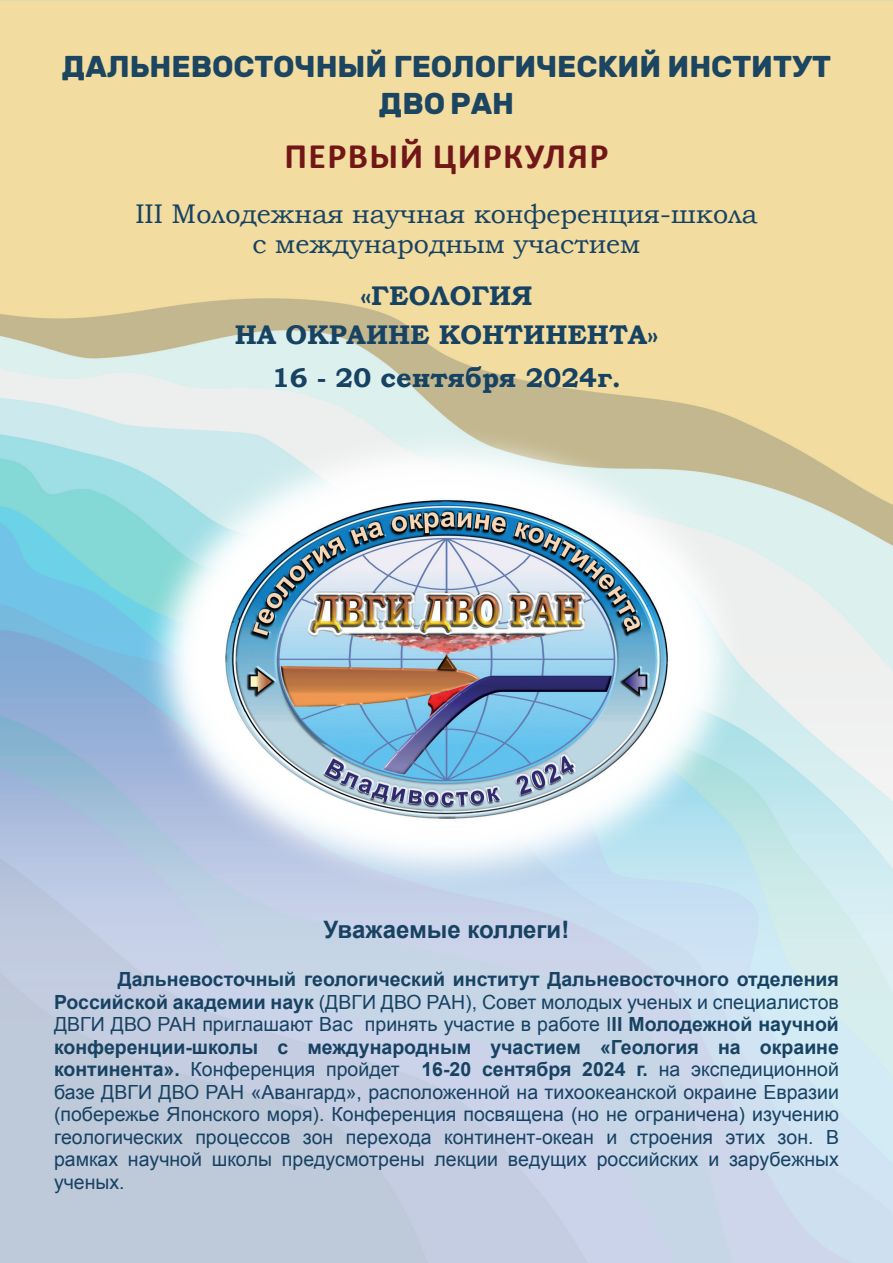
<style>
.page{position:relative;width:893px;height:1263px;background:#fff}
.page>*{position:absolute;margin:0;border:0;box-sizing:border-box;transform-origin:0 0}
.t1{font:700 36px "Calibri";letter-spacing:.04em;color:#711718}
.t2{font:700 30px/37.5px "Rubik";color:#1b4560;text-align:center}
.t3{font:27px/30px "Bookman Old Style";color:#174262;text-align:center}
.t4{font:700 27px/39px "Bookman Old Style";color:#174262;text-align:center}
.t5{font:700 24px "Arial";color:#174262}
.t6{font:19.5px/22.5px "Arial";color:#174262;text-align:justify}
.s1{font-weight:700}
</style>
<div class="page">
<img style="left:0;top:0;width:893px;height:1263px">
<img style="left:78px;top:427px;width:737px;height:465px">
<h2 class="t2" style="left:62px;top:48px;width:770px">ДАЛЬНЕВОСТОЧНЫЙ ГЕОЛОГИЧЕСКИЙ ИНСТИТУТ<br>ДВО РАН</h2>
<h1 class="t1" style="left:284px;top:133px;width:326px">ПЕРВЫЙ ЦИРКУЛЯР</h1>
<h3 class="t3" style="left:135px;top:199px;width:624px">III Молодежная научная конференция-школа с международным участием</h3>
<h3 class="t4" style="left:235px;top:276px;width:425px">«ГЕОЛОГИЯ<br>НА ОКРАИНЕ КОНТИНЕНТА»</h3>
<h3 class="t4" style="left:272px;top:358px;width:351px">16 - 20 сентября 2024г.</h3>
<p class="t5" style="left:324px;top:914px;width:247px">Уважаемые коллеги!</p>
<p class="t6" style="left:54px;top:968px;width:786px;text-indent:64px"><span class="s1">Дальневосточный геологический институт Дальневосточного отделения Российской академии наук</span> (ДВГИ ДВО РАН), Совет молодых ученых и специалистов ДВГИ ДВО РАН приглашают Вас принять участие в работе I<span class="s1">II Молодежной научной конференции-школы с международным участием «Геология на окраине континента».</span> Конференция пройдет <span class="s1">16-20 сентября 2024 г.</span> на экспедиционной базе ДВГИ ДВО РАН «Авангард», расположенной на тихоокеанской окраине Евразии (побережье Японского моря). Конференция посвящена (но не ограничена) изучению геологических процессов зон перехода континент-океан и строения этих зон. В рамках научной школы предусмотрены лекции ведущих российских и зарубежных ученых.</p>
</div>
